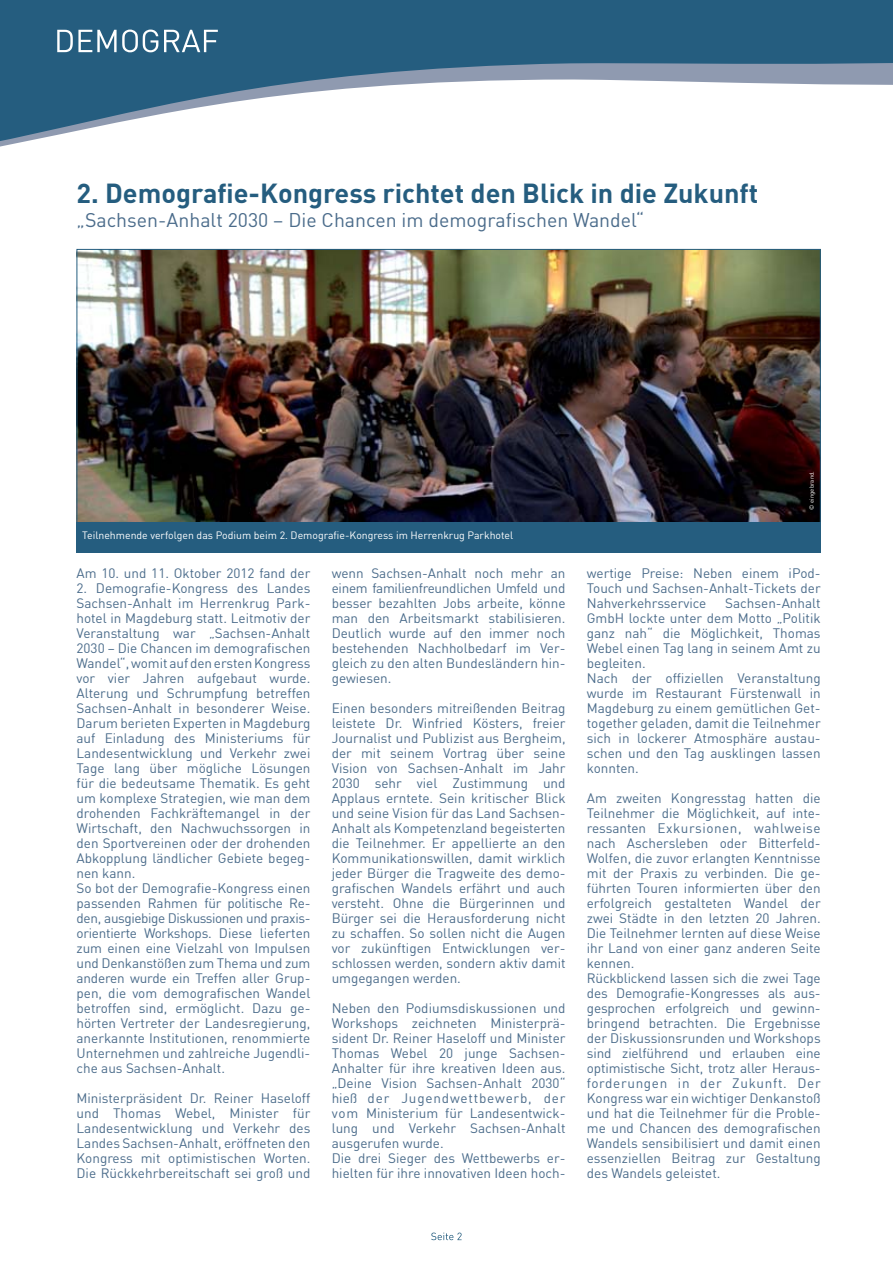
<style>
.page{position:relative;width:893px;height:1263px;background:#fff}
.page>*{position:absolute;margin:0;border:0;box-sizing:border-box;transform-origin:0 0}
.t1{font:700 27px "DIN";color:#255d7f}
.t2{font:19.5px "DIN";color:#4b6c8b}
.t3{font:13.5px/15px "DIN";color:#4b6c8b}
.t4{font:10.5px "DIN";color:#fff}
.t5{font:6px "DIN";color:#fff}
</style>
<div class="page">
<svg style="left:0;top:0;width:90px;height:147px"></svg>
<svg style="left:1px;top:0;width:892px;height:128px"></svg>
<svg style="left:57px;top:30px;width:161px;height:22px"></svg>
<svg style="left:431px;top:1232px;width:31px;height:8px"></svg>
<img style="left:79px;top:251px;width:740px;height:271px">
<div style="left:77px;top:522px;width:744px;height:31px;background:#255d7f"></div>
<h1 class="t1" style="left:77px;top:176px;width:683px">2. Demografie-Kongress richtet den Blick in die Zukunft</h1>
<h2 class="t2" style="left:77px;top:208px;width:569px">„Sachsen-Anhalt 2030 – Die Chancen im demografischen Wandel“</h2>
<p class="t4" style="left:82px;top:529px;width:432px">Teilnehmende verfolgen das Podium beim 2. Demografie-Kongress im Herrenkrug Parkhotel</p>
<p class="t5" style="left:808px;top:510px;width:40px;rotate:-90deg">© eingebrand.</p>
<p class="t3" style="left:77px;top:566px;width:235px">Am 10. und 11. Oktober 2012 fand der</p>
<p class="t3" style="left:77px;top:581px;width:235px">2. Demografie-Kongress des Landes Sachsen-Anhalt im Herrenkrug Park&shy;hotel in Magdeburg statt. Leitmotiv der Veranstaltung war „Sachsen-Anhalt 2030 – Die Chancen im demografischen Wandel“, womit auf den ersten Kongress vor vier Jahren aufgebaut wurde.<br>Alterung und Schrumpfung betreffen Sachsen-Anhalt in besonderer Weise.<br>Darum berieten Experten in Magdeburg auf Einladung des Ministeriums für Landesentwicklung und Verkehr zwei Tage lang über mögliche Lösungen für die bedeutsame Thematik. Es geht um komplexe Strategien, wie man dem drohenden Fachkräftemangel in der Wirtschaft, den Nachwuchssorgen in den Sportvereinen oder der drohenden Abkopplung ländlicher Gebiete begeg&shy;nen kann.<br>So bot der Demografie-Kongress einen passenden Rahmen für politische Re&shy;den, ausgiebige Diskussionen und praxis&shy;orientierte Workshops. Diese lieferten zum einen eine Vielzahl von Impulsen und Denkanstößen zum Thema und zum anderen wurde ein Treffen aller Grup&shy;pen, die vom demografischen Wandel betroffen sind, ermöglicht. Dazu ge&shy;hörten Vertreter der Landesregierung, anerkannte Institutionen, renommierte Unternehmen und zahlreiche Jugendli&shy;che aus Sachsen-Anhalt.</p>
<p class="t3" style="left:77px;top:1091px;width:235px;text-align:justify">Ministerpräsident Dr. Reiner Haseloff und Thomas Webel, Minister für Landesentwicklung und Verkehr des Landes Sachsen-Anhalt, eröffneten den Kongress mit optimistischen Worten.<br>Die Rückkehrbereitschaft sei groß und</p>
<p class="t3" style="left:332px;top:566px;width:235px;text-align:justify">wenn Sachsen-Anhalt noch mehr an einem familienfreundlichen Umfeld und besser bezahlten Jobs arbeite, könne man den Arbeitsmarkt stabilisieren.<br>Deutlich wurde auf den immer noch bestehenden Nachholbedarf im Ver&shy;gleich zu den alten Bundesländern hin&shy;gewiesen.</p>
<p class="t3" style="left:332px;top:701px;width:235px;text-align:justify">Einen besonders mitreißenden Beitrag leistete Dr. Winfried Kösters, freier Journalist und Publizist aus Bergheim, der mit seinem Vortrag über seine Vision von Sachsen-Anhalt im Jahr 2030 sehr viel Zustimmung und Applaus erntete. Sein kritischer Blick und seine Vision für das Land Sachsen-Anhalt als Kompetenzland begeisterten die Teilnehmer. Er appellierte an den Kommunikationswillen, damit wirklich jeder Bürger die Tragweite des demo&shy;grafischen Wandels erfährt und auch versteht. Ohne die Bürgerinnen und Bürger sei die Herausforderung nicht zu schaffen. So sollen nicht die Augen vor zukünftigen Entwicklungen ver&shy;schlossen werden, sondern aktiv damit umgegangen werden.</p>
<p class="t3" style="left:332px;top:1001px;width:235px">Neben den Podiumsdiskussionen und Workshops zeichneten Ministerprä&shy;sident Dr. Reiner Haseloff und Minister Thomas Webel 20 junge Sachsen-Anhalter für ihre kreativen Ideen aus. „Deine Vision Sachsen-Anhalt 2030“ hieß der Jugendwettbewerb, der vom Ministerium für Landesentwick&shy;lung und Verkehr Sachsen-Anhalt ausgerufen wurde.<br>Die drei Sieger des Wettbewerbs er&shy;hielten für ihre innovativen Ideen hoch-</p>
<p class="t3" style="left:587px;top:566px;width:235px;text-align:justify">wertige Preise: Neben einem iPod-Touch und Sachsen-Anhalt-Tickets der Nahverkehrsservice</p>
<p class="t3" style="left:587px;top:596px;width:235px;text-indent:138px">Sachsen-Anhalt<br>GmbH lockte unter dem Motto „Politik ganz nah“ die Möglichkeit, Thomas<br>Webel einen Tag lang in seinem Amt zu begleiten.<br>Nach der offiziellen Veranstaltung wurde im Restaurant Fürstenwall in<br>Magdeburg zu einem gemütlichen Get&shy;together geladen, damit die Teilnehmer sich in lockerer Atmosphäre austau&shy;schen und den Tag ausklingen lassen konnten.</p>
<p class="t3" style="left:587px;top:791px;width:235px">Am zweiten Kongresstag hatten die Teilnehmer die Möglichkeit, auf inte&shy;ressanten Exkursionen, wahlweise nach Aschersleben oder Bitterfeld-Wolfen, die zuvor erlangten Kenntnisse mit der Praxis zu verbinden. Die ge&shy;führten Touren informierten über den erfolgreich gestalteten Wandel der zwei Städte in den letzten 20 Jahren.<br>Die Teilnehmer lernten auf diese Weise ihr Land von einer ganz anderen Seite kennen.<br>Rückblickend lassen sich die zwei Tage des Demografie-Kongresses als aus&shy;gesprochen erfolgreich und gewinn&shy;bringend betrachten. Die Ergebnisse der Diskussionsrunden und Workshops sind zielführend und erlauben eine optimistische Sicht, trotz aller Heraus&shy;forderungen in der Zukunft. Der Kongress war ein wichtiger Denkanstoß und hat die Teilnehmer für die Proble&shy;me und Chancen des demografischen Wandels sensibilisiert und damit einen essenziellen Beitrag zur Gestaltung des Wandels geleistet.</p>
</div>
